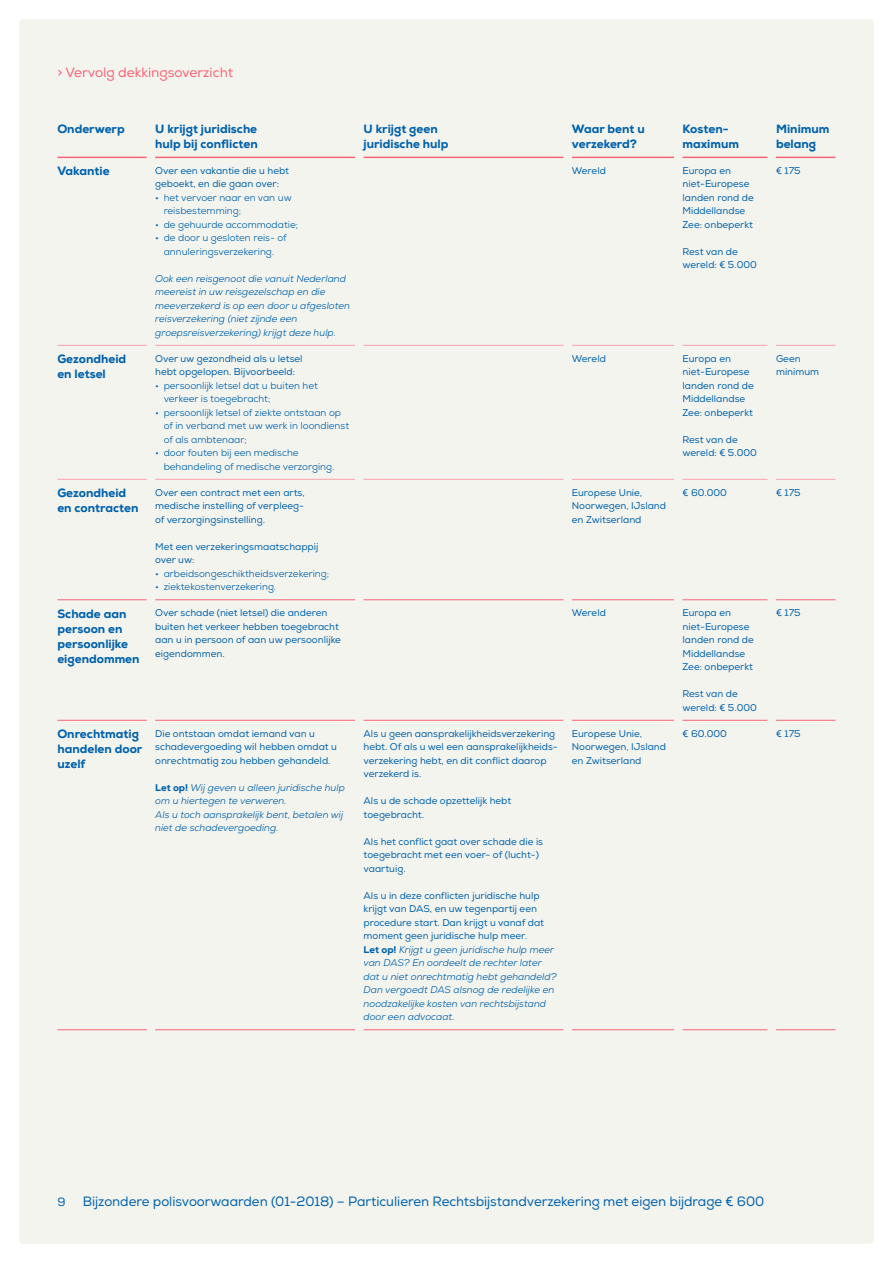
<style>
.page{position:relative;width:893px;height:1263px;background:#fff}
.page>*{position:absolute;margin:0;border:0;box-sizing:border-box;transform-origin:0 0}
.t1{font:13.5px "Nexa";color:#0062ac}
.t2{font:13.5px "Nexa";color:#f86476}
.t3{font:800 12px/15px "Nexa";color:#0062ac}
.t4{font:12px "Nexa";color:#0062ac}
.t5{font:9.75px/13.5px "Nexa";color:#0062ac}
.t6{font:italic 9.75px/13.5px "Nexa";color:#0062ac}
.t7{font:9.75px/13.5px "Nexa";color:#0062ac}
.s1{font-weight:800;font-style:normal}
.s2{font-style:normal}
</style>
<div class="page">
<div style="left:19px;top:19px;width:855px;height:1225px;background:#f4f4ef;border-radius:4px"></div>
<hr style="left:57px;top:157px;width:90px;height:1px;background:#f86476">
<hr style="left:155px;top:157px;width:200px;height:1px;background:#f86476">
<hr style="left:364px;top:157px;width:199px;height:1px;background:#f86476">
<hr style="left:572px;top:157px;width:102px;height:1px;background:#f86476">
<hr style="left:682px;top:157px;width:85px;height:1px;background:#f86476">
<hr style="left:776px;top:157px;width:60px;height:1px;background:#f86476">
<hr style="left:57px;top:345px;width:90px;height:1px;background:#fba2ad">
<hr style="left:155px;top:345px;width:200px;height:1px;background:#fba2ad">
<hr style="left:364px;top:345px;width:199px;height:1px;background:#fba2ad">
<hr style="left:572px;top:345px;width:102px;height:1px;background:#fba2ad">
<hr style="left:682px;top:345px;width:85px;height:1px;background:#fba2ad">
<hr style="left:776px;top:345px;width:60px;height:1px;background:#fba2ad">
<hr style="left:57px;top:479px;width:90px;height:1px;background:#fba2ad">
<hr style="left:155px;top:479px;width:200px;height:1px;background:#fba2ad">
<hr style="left:364px;top:479px;width:199px;height:1px;background:#fba2ad">
<hr style="left:572px;top:479px;width:102px;height:1px;background:#fba2ad">
<hr style="left:682px;top:479px;width:85px;height:1px;background:#fba2ad">
<hr style="left:776px;top:479px;width:60px;height:1px;background:#fba2ad">
<hr style="left:57px;top:599px;width:90px;height:1px;background:#f86476">
<hr style="left:57px;top:720px;width:90px;height:1px;background:#f86476">
<hr style="left:57px;top:1029px;width:90px;height:1px;background:#f86476">
<hr style="left:155px;top:599px;width:200px;height:1px;background:#f86476">
<hr style="left:155px;top:720px;width:200px;height:1px;background:#f86476">
<hr style="left:155px;top:1029px;width:200px;height:1px;background:#f86476">
<hr style="left:364px;top:599px;width:199px;height:1px;background:#f86476">
<hr style="left:364px;top:720px;width:199px;height:1px;background:#f86476">
<hr style="left:364px;top:1029px;width:199px;height:1px;background:#f86476">
<hr style="left:572px;top:599px;width:102px;height:1px;background:#f86476">
<hr style="left:572px;top:720px;width:102px;height:1px;background:#f86476">
<hr style="left:572px;top:1029px;width:102px;height:1px;background:#f86476">
<hr style="left:682px;top:599px;width:85px;height:1px;background:#f86476">
<hr style="left:682px;top:720px;width:85px;height:1px;background:#f86476">
<hr style="left:682px;top:1029px;width:85px;height:1px;background:#f86476">
<hr style="left:776px;top:599px;width:60px;height:1px;background:#f86476">
<hr style="left:776px;top:720px;width:60px;height:1px;background:#f86476">
<hr style="left:776px;top:1029px;width:60px;height:1px;background:#f86476">
<h1 class="t2" style="left:57px;top:64px;width:177px">&gt; Vervolg dekkingsoverzicht</h1>
<p class="t3" style="left:57px;top:121px;width:69px">Onderwerp</p>
<p class="t3" style="left:155px;top:121px;width:104px">U krijgt juridische hulp bij conflicten</p>
<p class="t3" style="left:364px;top:121px;width:86px">U krijgt geen juridische hulp</p>
<p class="t3" style="left:572px;top:121px;width:74px">Waar bent u verzekerd?</p>
<p class="t3" style="left:682px;top:121px;width:58px">Kosten&shy;maximum</p>
<p class="t3" style="left:776px;top:121px;width:55px">Minimum belang</p>
<p class="t3" style="left:57px;top:164px;width:54px">Vakantie</p>
<p class="t5" style="left:155px;top:164px;width:135px">Over een vakantie die u hebt geboekt, en die gaan over:</p>
<p class="t7" style="left:164px;top:191px;width:130px;text-indent:-9px">• het vervoer naar en van uw reisbestemming;</p>
<p class="t7" style="left:155px;top:218px;width:144px">• de gehuurde accommodatie;</p>
<p class="t7" style="left:155px;top:231px;width:133px;text-align:center">• de door u gesloten reis- of annuleringsverzekering.</p>
<p class="t6" style="left:155px;top:272px;width:196px">Ook een reisgenoot die vanuit Nederland meereist in uw reisgezelschap en die meeverzekerd is op een door u afgesloten reisverzekering (niet zijnde een groepsreisverzekering) krijgt deze hulp.</p>
<p class="t5" style="left:776px;top:164px;width:26px">€ 175</p>
<p class="t5" style="left:572px;top:164px;width:36px">Wereld</p>
<p class="t5" style="left:682px;top:164px;width:73px">Europa en niet-Europese landen rond de<br>Middellandse<br>Zee: onbeperkt</p>
<p class="t5" style="left:682px;top:245px;width:76px">Rest van de wereld: € 5.000</p>
<p class="t3" style="left:57px;top:352px;width:70px">Gezondheid en letsel</p>
<p class="t5" style="left:155px;top:352px;width:149px">Over uw gezondheid als u letsel hebt opgelopen. Bijvoorbeeld:</p>
<p class="t7" style="left:164px;top:379px;width:156px;text-indent:-9px">• persoonlijk letsel dat u buiten het verkeer is toegebracht;</p>
<p class="t7" style="left:164px;top:406px;width:187px;text-indent:-9px">• persoonlijk letsel of ziekte ontstaan op of in verband met uw werk in loondienst of als ambtenaar;</p>
<p class="t7" style="left:164px;top:446px;width:172px;text-indent:-9px">• door fouten bij een medische behandeling of medische verzorging.</p>
<p class="t3" style="left:57px;top:486px;width:83px">Gezondheid en contracten</p>
<p class="t5" style="left:155px;top:486px;width:151px;text-align:justify">Over een contract met een arts, medische instelling of verpleeg&shy;of verzorgingsinstelling.</p>
<p class="t5" style="left:155px;top:540px;width:165px">Met een verzekeringsmaatschappij over uw:</p>
<p class="t7" style="left:155px;top:567px;width:175px">• arbeidsongeschiktheidsverzekering;</p>
<p class="t7" style="left:155px;top:580px;width:123px">• ziektekostenverzekering.</p>
<p class="t5" style="left:572px;top:352px;width:36px">Wereld</p>
<p class="t5" style="left:682px;top:352px;width:73px">Europa en niet-Europese landen rond de<br>Middellandse<br>Zee: onbeperkt</p>
<p class="t5" style="left:682px;top:433px;width:76px">Rest van de wereld: € 5.000</p>
<p class="t5" style="left:776px;top:352px;width:45px">Geen minimum</p>
<p class="t5" style="left:572px;top:486px;width:96px">Europese Unie,<br>Noorwegen, IJsland en Zwitserland</p>
<p class="t5" style="left:682px;top:486px;width:46px">€ 60.000</p>
<p class="t5" style="left:776px;top:486px;width:26px">€ 175</p>
<p class="t3" style="left:57px;top:606px;width:84px">Schade aan persoon en persoonlijke eigendommen</p>
<p class="t5" style="left:155px;top:606px;width:187px">Over schade (niet letsel) die anderen buiten het verkeer hebben toegebracht aan u in persoon of aan uw persoonlijke eigendommen.</p>
<p class="t5" style="left:572px;top:606px;width:36px">Wereld</p>
<p class="t5" style="left:682px;top:606px;width:73px">Europa en niet-Europese landen rond de<br>Middellandse<br>Zee: onbeperkt</p>
<p class="t5" style="left:682px;top:687px;width:76px">Rest van de wereld: € 5.000</p>
<p class="t5" style="left:776px;top:606px;width:26px">€ 175</p>
<p class="t3" style="left:57px;top:727px;width:86px">Onrechtmatig handelen door uzelf</p>
<p class="t5" style="left:155px;top:727px;width:183px">Die ontstaan omdat iemand van u schadevergoeding wil hebben omdat u onrechtmatig zou hebben gehandeld.</p>
<p class="t6" style="left:155px;top:780px;width:191px"><span class="s1">Let op!</span> Wij geven u alleen juridische hulp om u hiertegen te verweren.<br>Als u toch aansprakelijk bent, betalen wij niet de schadevergoeding.</p>
<p class="t5" style="left:364px;top:727px;width:196px">Als u geen aansprakelijkheidsverzekering hebt. Of als u wel een aansprakelijkheids&shy;verzekering hebt, en dit conflict daarop verzekerd is.</p>
<p class="t5" style="left:364px;top:794px;width:149px">Als u de schade opzettelijk hebt toegebracht.</p>
<p class="t5" style="left:364px;top:835px;width:181px">Als het conflict gaat over schade die is toegebracht met een voer- of (lucht-) vaartuig.</p>
<p class="t6" style="left:364px;top:889px;width:195px"><span class="s2">Als u in deze conflicten juridische hulp krijgt van DAS, en uw tegenpartij een procedure start. Dan krijgt u vanaf dat moment geen juridische hulp meer.<br></span><span class="s1">Let op!</span> Krijgt u geen juridische hulp meer van DAS? En oordeelt de rechter later dat u niet onrechtmatig hebt gehandeld?<br>Dan vergoedt DAS alsnog de redelijke en noodzakelijke kosten van rechtsbijstand door een advocaat.</p>
<p class="t5" style="left:572px;top:727px;width:96px">Europese Unie,<br>Noorwegen, IJsland en Zwitserland</p>
<p class="t5" style="left:682px;top:727px;width:46px">€ 60.000</p>
<p class="t5" style="left:776px;top:727px;width:26px">€ 175</p>
<p class="t4" style="left:57px;top:1194px;width:10px">9</p>
<h1 class="t1" style="left:83px;top:1193px;width:683px">Bijzondere polisvoorwaarden (01-2018) – Particulieren Rechtsbijstandverzekering met eigen bijdrage € 600</h1>
</div>
